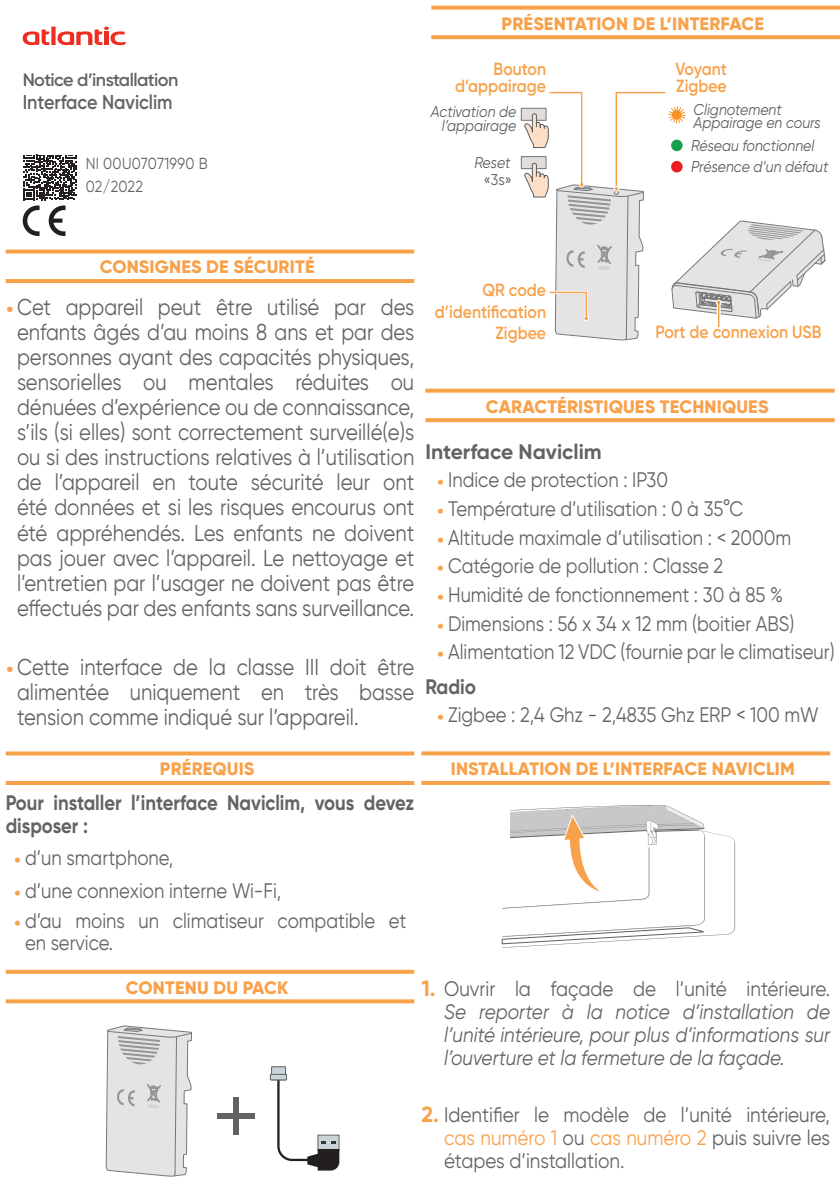
<style>
.page{position:relative;width:840px;height:1191px;background:#fff}
.page>*{position:absolute;margin:0;border:0;box-sizing:border-box;transform-origin:0 0}
.t1{font:23px/25px "Gilroy";color:#636366;text-align:center;scale:.88 1}
.t2{font:21px/22px "Gilroy";color:#636366;scale:.88 1}
.t3{font:italic 21px/23px "Gilroy";color:#636366;text-align:justify;scale:.9 1}
.t4{font:21px/23px "Gilroy";color:#636366;text-align:justify;scale:.9 1}
.t5{font:700 21px/23px "Gilroy";color:#636366;scale:.88 1}
.t6{font:700 21px "Gilroy";color:#636366}
.t7{font:700 21px "Gilroy";color:#636366;scale:.9 1}
.t8{font:600 20px "Gilroy";color:#636366;scale:.9 1}
.Titre_Module{font:800 18px "Gilroy";letter-spacing:.01em;color:#f8a14b}
.Sous-titre{font:600 18px "Gilroy";letter-spacing:-.03em;color:#636366}
.t9{font:600 17.6px/17.2px "Gilroy";color:#f8a14b;text-align:right;scale:.9 1}
.t10{font:16px/23px "Gilroy";letter-spacing:.02em;color:#636366;scale:.9 1}
.t11{font:italic 15.6px/13.8px "Gilroy";color:#5b5e5f;scale:.9 1}
.t12{font:15.6px "Gilroy";color:#5b5e5f;scale:.9 1}
.s1{font-size:27.6px;color:#f8a14b}
.s2{font-size:25.2px;color:#f8a14b}
.s3{font-weight:700;font-style:normal;font-size:22px;color:#f8a14b}
.s4{font-style:normal}
.s5{font-weight:700;font-size:22px;color:#f8a14b}
.s6{color:#f8a14b}
</style>
<div class="page">
<svg style="left:6px;top:751px;width:408px;height:4px;background:#f8ab5f"></svg>
<hr style="left:6px;top:781px;width:408px;height:4px;background:#f8a14b">
<svg style="left:6px;top:249px;width:408px;height:4px;background:#f8ad63"></svg>
<hr style="left:6px;top:279px;width:408px;height:4px;background:#f8a14b">
<svg style="left:6px;top:969px;width:408px;height:4px;background:#f9b46f"></svg>
<svg style="left:6px;top:999px;width:408px;height:4px;background:#f8a85a"></svg>
<svg style="left:425px;top:389px;width:409px;height:4px;background:#f8a85a"></svg>
<svg style="left:425px;top:418px;width:409px;height:4px;background:#f8a553"></svg>
<svg style="left:431px;top:6px;width:408px;height:4px;background:#f8a859"></svg>
<svg style="left:431px;top:35px;width:408px;height:4px;background:#f8a553"></svg>
<div style="left:521px;top:108px;width:24px;height:12px;background:#e2ddda"></div>
<div style="left:520px;top:108px;width:26px;height:13px;border:1px solid #76787b"></div>
<div style="left:521px;top:157px;width:24px;height:12px;background:#e2ddda"></div>
<div style="left:520px;top:156px;width:26px;height:13px;border:1px solid #76787b"></div>
<svg style="left:523px;top:91px;width:302px;height:249px"></svg>
<svg style="left:421px;top:751px;width:408px;height:4px;background:#f8aa5d"></svg>
<hr style="left:421px;top:781px;width:408px;height:4px;background:#f8a14b">
<svg style="left:501px;top:805px;width:234px;height:143px"></svg>
<svg style="left:23px;top:26px;width:103px;height:19px"></svg>
<svg style="left:23px;top:155px;width:53px;height:81px"></svg>
<div style="left:233px;top:1096px;width:6px;height:38px;background:#636366"></div>
<div style="left:217px;top:1113px;width:38px;height:5px;background:#636366"></div>
<svg style="left:106px;top:1025px;width:86px;height:151px;background:#dbdcdb"></svg>
<svg style="left:273px;top:1068px;width:10px;height:6px"></svg>
<div style="left:271px;top:1066px;width:14px;height:14px;border:1px solid #636366"></div>
<div style="left:270px;top:1074px;width:16px;height:5px;background:#c9d4d9"></div>
<div style="left:270px;top:1074px;width:16px;height:6px;border:1px solid #636366"></div>
<svg style="left:276px;top:1076px;width:63px;height:94px"></svg>
<p class="Sous-titre" style="left:23px;top:68px;width:157px">Notice d’installation</p>
<p class="t8" style="left:23px;top:89px;width:168px">Interface Naviclim</p>
<p class="t10" style="left:86px;top:151px;width:137px">NI 00U07071990 B<br>02/2022</p>
<p class="Titre_Module" style="left:501px;top:12px;width:264px">PRÉSENTATION DE L’INTERFACE</p>
<p class="t9" style="left:455px;top:60px;width:102px">Bouton d’appairage</p>
<p class="t9" style="left:675px;top:60px;width:59px;text-align:left">Voyant<br>Zigbee</p>
<p class="t11" style="left:430px;top:104px;width:96px;text-align:right">Activation de l’appairage</p>
<p class="t11" style="left:474px;top:156px;width:41px">Reset</p>
<p class="t12" style="left:483px;top:170px;width:32px">«3s»</p>
<p class="t11" style="left:693px;top:102px;width:143px">Clignotement<br>Appairage en cours</p>
<p class="t11" style="left:690px;top:135px;width:154px;line-height:21.4px">Réseau fonctionnel<br>Présence d’un défaut</p>
<p class="Titre_Module" style="left:100px;top:256px;width:216px">CONSIGNES DE SÉCURITÉ</p>
<p class="t1" style="left:6px;top:295px;width:465px"><span class="s1">•</span>Cet appareil peut être utilisé par des enfants âgés d’au moins 8 ans et par des personnes ayant des capacités physiques, sensorielles ou mentales réduites ou dénuées d’expérience ou de connaissance, s’ils (si elles) sont correctement surveillé(e)s ou si des instructions relatives à l’utilisation de l’appareil en toute sécurité leur ont été données et si les risques encourus ont été appréhendés. Les enfants ne doivent pas jouer avec l’appareil. Le nettoyage et l’entretien par l’usager ne doivent pas être effectués par des enfants sans surveillance.</p>
<p class="t1" style="left:17px;top:654px;width:452px;text-align:justify;text-indent:-11px"><span class="s1">•</span>Cette interface de la classe III doit être alimentée uniquement en très basse tension comme indiqué sur l’appareil.</p>
<p class="t9" style="left:434px;top:279px;width:125px;line-height:21.2px">QR code d’identification<br>Zigbee</p>
<p class="t9" style="left:655px;top:323px;width:185px">Port de connexion USB</p>
<p class="Titre_Module" style="left:485px;top:395px;width:284px">CARACTÉRISTIQUES TECHNIQUES</p>
<p class="t6" style="left:425px;top:438px;width:178px">Interface Naviclim</p>
<p class="t2" style="left:436px;top:468px;width:264px"><span class="s2">•</span> Indice de protection : IP30</p>
<p class="t2" style="left:436px;top:497px;width:350px"><span class="s2">•</span> Température d’utilisation : 0 à 35°C</p>
<p class="t2" style="left:436px;top:526px;width:404px"><span class="s2">•</span> Altitude maximale d’utilisation : &lt; 2000m</p>
<p class="t2" style="left:436px;top:554px;width:327px"><span class="s2">•</span> Catégorie de pollution : Classe 2</p>
<p class="t2" style="left:436px;top:583px;width:395px"><span class="s2">•</span> Humidité de fonctionnement : 30 à 85 %</p>
<p class="t2" style="left:436px;top:612px;width:407px"><span class="s2">•</span> Dimensions : 56 x 34 x 12 mm (boitier ABS)</p>
<p class="t2" style="left:436px;top:640px;width:453px"><span class="s2">•</span> Alimentation 12 VDC (fournie par le climatiseur)</p>
<p class="t7" style="left:425px;top:673px;width:58px">Radio</p>
<p class="t2" style="left:436px;top:703px;width:435px"><span class="s2">•</span> Zigbee : 2,4 Ghz - 2,4835 Ghz ERP &lt; 100 mW</p>
<p class="Titre_Module" style="left:160px;top:757px;width:96px">PRÉREQUIS</p>
<p class="t5" style="left:6px;top:790px;width:465px">Pour installer l’interface Naviclim, vous devez disposer :</p>
<p class="t2" style="left:14px;top:847px;width:183px"><span class="s2">•</span> d’un smartphone,</p>
<p class="t2" style="left:14px;top:879px;width:305px"><span class="s2">•</span> d’une connexion interne Wi-Fi,</p>
<p class="t2" style="left:25px;top:910px;width:434px;text-indent:-11px"><span class="s2">•</span> d’au moins un climatiseur compatible et en service.</p>
<p class="Titre_Module" style="left:450px;top:757px;width:345px">INSTALLATION DE L’INTERFACE NAVICLIM</p>
<p class="Titre_Module" style="left:126px;top:976px;width:164px">CONTENU DU PACK</p>
<p class="t3" style="left:444px;top:976px;width:430px;text-indent:-23px"><span class="s3">1.</span> <span class="s4">Ouvrir la façade de l’unité intérieure.<br></span>Se reporter à la notice d’installation de l’unité intérieure, pour plus d’informations sur l’ouverture et la fermeture de la façade.</p>
<p class="t4" style="left:444px;top:1103px;width:430px;text-indent:-23px"><span class="s5">2.</span> Identifier le modèle de l’unité intérieure, <span class="s6">cas numéro 1</span> ou <span class="s6">cas numéro 2</span> puis suivre les étapes d’installation.</p>
</div>
